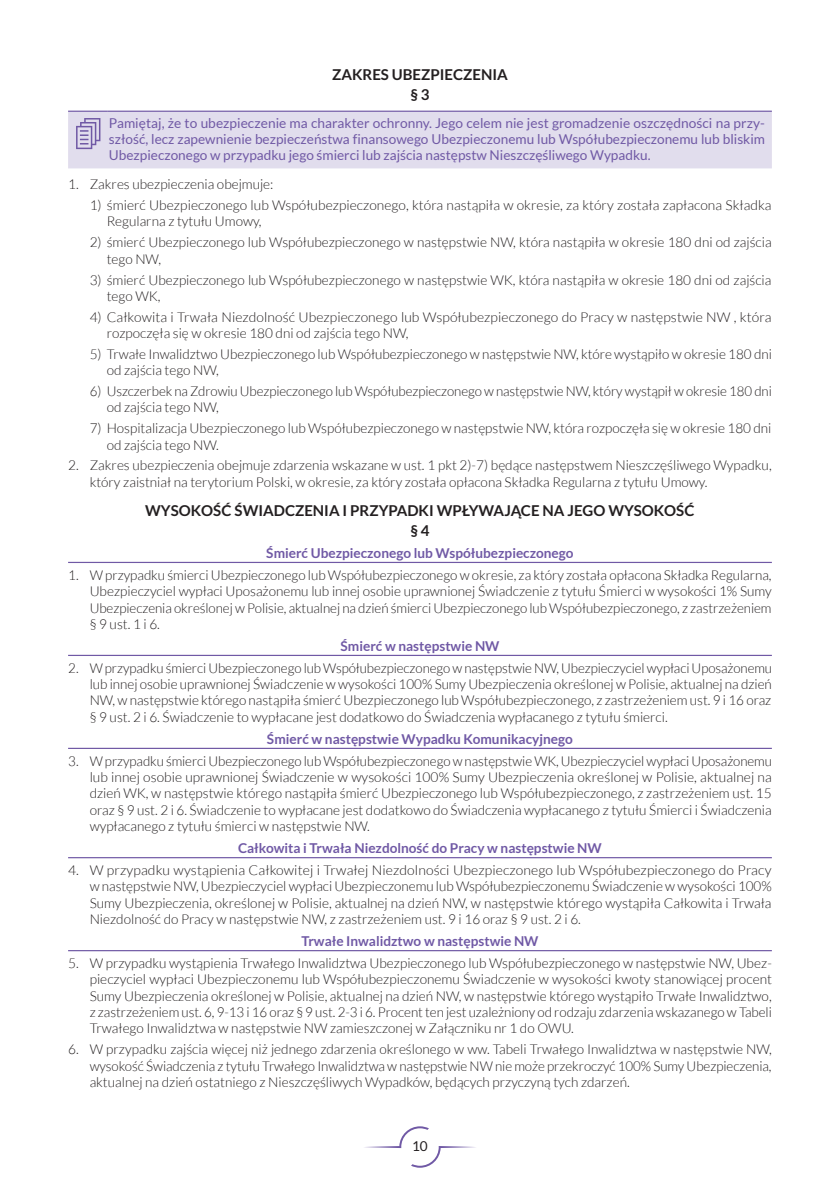
<style>
.page{position:relative;width:840px;height:1191px;background:#fff}
.page>*{position:absolute;margin:0;border:0;box-sizing:border-box;transform-origin:0 0}
.OW__ST____tekst_SKLE{font:700 15px "Lato";color:#231f20}
.OW__1_ponizej_tekstu{font:700 15px "Lato";color:#231f20}
._1{font:300 13.6px/16.4px "Lato";color:#231f20}
.DO_OBJASNIEN_tekst_I{font:13.6px/16.4px "Lato";color:#7059a5;text-align:justify}
.Podkreslone_0_6_0_6{font:700 13.6px "Lato";color:#7059a5}
.t1{font:13.6px "Lato";color:#231f20}
</style>
<div class="page">
<svg style="left:364px;top:1126px;width:112px;height:41px"></svg>
<hr style="left:68px;top:562px;width:703px;height:1px;background:#7059a5">
<hr style="left:68px;top:655px;width:703px;height:1px;background:#7059a5">
<hr style="left:68px;top:748px;width:703px;height:1px;background:#7059a5">
<hr style="left:68px;top:857px;width:703px;height:1px;background:#7059a5">
<hr style="left:68px;top:950px;width:703px;height:1px;background:#7059a5">
<div style="left:68px;top:112px;width:703px;height:56px;background:#e1dded"></div>
<hr style="left:68px;top:111px;width:40px;height:1px;background:#7059a5">
<hr style="left:108px;top:111px;width:663px;height:1px;background:#7059a5">
<svg style="left:76px;top:118px;width:24px;height:31px"></svg>
<p class="OW__ST____tekst_SKLE" style="left:332px;top:66px;width:177px">ZAKRES UBEZPIECZENIA</p>
<p class="OW__1_ponizej_tekstu" style="left:410px;top:86px;width:21px">§ 3</p>
<p class="DO_OBJASNIEN_tekst_I" style="left:109px;top:115px;width:657px">Pamiętaj, że to ubezpieczenie ma charakter ochronny. Jego celem nie jest gromadzenie oszczędności na przy&shy;szłość, lecz zapewnienie bezpieczeństwa finansowego Ubezpieczonemu lub Współubezpieczonemu lub bliskim Ubezpieczonego w przypadku jego śmierci lub zajścia następstw Nieszczęśliwego Wypadku.</p>
<p class="_1" style="left:68px;top:176px;width:207px">1. Zakres ubezpieczenia obejmuje:</p>
<p class="_1" style="left:107px;top:197px;width:666px;text-indent:-17px">1) śmierć Ubezpieczonego lub Współubezpieczonego, która nastąpiła w okresie, za który została zapłacona Składka<br>Regularna z tytułu Umowy,</p>
<p class="_1" style="left:107px;top:234px;width:666px;text-indent:-17px">2) śmierć Ubezpieczonego lub Współubezpieczonego w następstwie NW, która nastąpiła w okresie 180 dni od zajścia tego NW,</p>
<p class="_1" style="left:107px;top:271px;width:666px;text-indent:-17px">3) śmierć Ubezpieczonego lub Współubezpieczonego w następstwie WK, która nastąpiła w okresie 180 dni od zajścia tego WK,</p>
<p class="_1" style="left:107px;top:309px;width:666px;text-indent:-17px">4) Całkowita i Trwała Niezdolność Ubezpieczonego lub Współubezpieczonego do Pracy w następstwie NW , która rozpoczęła się w okresie 180 dni od zajścia tego NW,</p>
<p class="_1" style="left:107px;top:346px;width:666px;text-indent:-17px">5) Trwałe Inwalidztwo Ubezpieczonego lub Współubezpieczonego w następstwie NW, które wystąpiło w okresie 180 dni od zajścia tego NW,</p>
<p class="_1" style="left:107px;top:383px;width:666px;text-indent:-17px">6) Uszczerbek na Zdrowiu Ubezpieczonego lub Współubezpieczonego w następstwie NW, który wystąpił w okresie 180 dni od zajścia tego NW,</p>
<p class="_1" style="left:107px;top:420px;width:665px;text-indent:-17px">7) Hospitalizacja Ubezpieczonego lub Współubezpieczonego w następstwie NW, która rozpoczęła się w okresie 180 dni od zajścia tego NW.</p>
<p class="_1" style="left:90px;top:457px;width:683px;text-indent:-22px">2. Zakres ubezpieczenia obejmuje zdarzenia wskazane w ust. 1 pkt 2)-7) będące następstwem Nieszczęśliwego Wypadku, który zaistniał na terytorium Polski, w okresie, za który została opłacona Składka Regularna z tytułu Umowy.</p>
<p class="OW__ST____tekst_SKLE" style="left:145px;top:501px;width:550px">WYSOKOŚĆ ŚWIADCZENIA I PRZYPADKI WPŁYWAJĄCE NA JEGO WYSOKOŚĆ</p>
<p class="OW__1_ponizej_tekstu" style="left:410px;top:522px;width:21px">§ 4</p>
<p class="Podkreslone_0_6_0_6" style="left:266px;top:545px;width:309px">Śmierć Ubezpieczonego lub Współubezpieczonego</p>
<p class="_1" style="left:90px;top:567px;width:683px;text-align:justify;text-indent:-22px">1. W przypadku śmierci Ubezpieczonego lub Współubezpieczonego w okresie, za który została opłacona Składka Regularna, Ubezpieczyciel wypłaci Uposażonemu lub innej osobie uprawnionej Świadczenie z tytułu Śmierci w wysokości 1% Sumy Ubezpieczenia określonej w Polisie, aktualnej na dzień śmierci Ubezpieczonego lub Współubezpieczonego, z zastrzeżeniem § 9 ust. 1 i 6.</p>
<p class="Podkreslone_0_6_0_6" style="left:340px;top:638px;width:160px">Śmierć w następstwie NW</p>
<p class="_1" style="left:90px;top:660px;width:683px;text-align:justify;text-indent:-22px">2. W przypadku śmierci Ubezpieczonego lub Współubezpieczonego w następstwie NW, Ubezpieczyciel wypłaci Uposażonemu lub innej osobie uprawnionej Świadczenie w wysokości 100% Sumy Ubezpieczenia określonej w Polisie, aktualnej na dzień NW, w następstwie którego nastąpiła śmierć Ubezpieczonego lub Współubezpieczonego, z zastrzeżeniem ust. 9 i 16 oraz § 9 ust. 2 i 6. Świadczenie to wypłacane jest dodatkowo do Świadczenia wypłacanego z tytułu śmierci.</p>
<p class="Podkreslone_0_6_0_6" style="left:267px;top:731px;width:307px">Śmierć w następstwie Wypadku Komunikacyjnego</p>
<p class="_1" style="left:90px;top:753px;width:683px;text-align:justify;text-indent:-22px">3. W przypadku śmierci Ubezpieczonego lub Współubezpieczonego w następstwie WK, Ubezpieczyciel wypłaci Uposażonemu lub innej osobie uprawnionej Świadczenie w wysokości 100% Sumy Ubezpieczenia określonej w Polisie, aktualnej na dzień WK, w następstwie którego nastąpiła śmierć Ubezpieczonego lub Współubezpieczonego, z zastrzeżeniem ust. 15 oraz § 9 ust. 2 i 6. Świadczenie to wypłacane jest dodatkowo do Świadczenia wypłacanego z tytułu Śmierci i Świadczenia wypłacanego z tytułu śmierci w następstwie NW.</p>
<p class="Podkreslone_0_6_0_6" style="left:238px;top:840px;width:365px">Całkowita i Trwała Niezdolność do Pracy w następstwie NW</p>
<p class="_1" style="left:90px;top:862px;width:683px;text-align:justify;text-indent:-22px">4. W przypadku wystąpienia Całkowitej i Trwałej Niezdolności Ubezpieczonego lub Współubezpieczonego do Pracy w następstwie NW, Ubezpieczyciel wypłaci Ubezpieczonemu lub Współubezpieczonemu Świadczenie w wysokości 100% Sumy Ubezpieczenia, określonej w Polisie, aktualnej na dzień NW, w następstwie którego wystąpiła Całkowita i Trwała Niezdolność do Pracy w następstwie NW, z zastrzeżeniem ust. 9 i 16 oraz § 9 ust. 2 i 6.</p>
<p class="Podkreslone_0_6_0_6" style="left:301px;top:933px;width:238px">Trwałe Inwalidztwo w następstwie NW</p>
<p class="_1" style="left:90px;top:955px;width:683px;text-align:justify;text-indent:-22px">5. W przypadku wystąpienia Trwałego Inwalidztwa Ubezpieczonego lub Współubezpieczonego w następstwie NW, Ubez&shy;pieczyciel wypłaci Ubezpieczonemu lub Współubezpieczonemu Świadczenie w wysokości kwoty stanowiącej procent Sumy Ubezpieczenia określonej w Polisie, aktualnej na dzień NW, w następstwie którego wystąpiło Trwałe Inwalidztwo, z zastrzeżeniem ust. 6, 9-13 i 16 oraz § 9 ust. 2-3 i 6. Procent ten jest uzależniony od rodzaju zdarzenia wskazanego w Tabeli Trwałego Inwalidztwa w następstwie NW zamieszczonej w Załączniku nr 1 do OWU.</p>
<p class="_1" style="left:90px;top:1041px;width:683px;text-align:justify;text-indent:-22px">6. W przypadku zajścia więcej niż jednego zdarzenia określonego w ww. Tabeli Trwałego Inwalidztwa w następstwie NW, wysokość Świadczenia z tytułu Trwałego Inwalidztwa w następstwie NW nie może przekroczyć 100% Sumy Ubezpieczenia, aktualnej na dzień ostatniego z Nieszczęśliwych Wypadków, będących przyczyną tych zdarzeń.</p>
<p class="t1" style="left:412px;top:1138px;width:17px">10</p>
</div>
